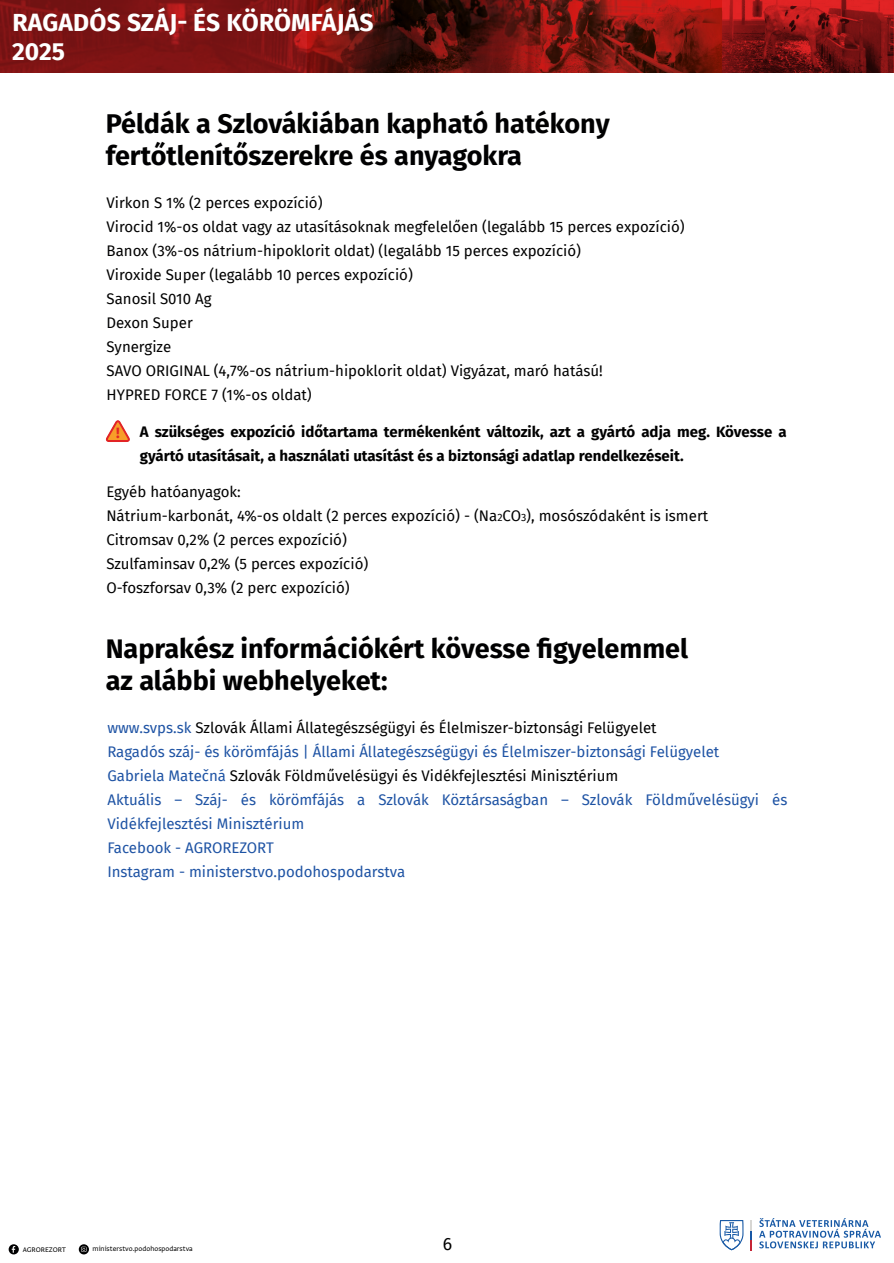
<style>
.page{position:relative;width:894px;height:1263px;background:#fff}
.page>*{position:absolute;margin:0;border:0;box-sizing:border-box;transform-origin:0 0}
.t1{font:700 27px/31.5px "Fira Sans";color:#000001}
.t2{font:700 24.6px/28.7px "Fira Sans";letter-spacing:.01em;color:#fff}
.t3{font:17.7px "Fira Sans";color:#000001}
.t4{font:15px/24px "Fira Sans";color:#000001}
.t5{font:15px/24px "Fira Sans";color:#1e53a4}
.t6{font:700 15px/24px "Fira Sans";color:#000001}
.t7{font:700 15px "Fira Sans";color:#e22425}
.t8{font:7.95px "Greta Sans Std";color:#000001}
.s1{font-size:10.5px}
.s2{color:#000001}
</style>
<div class="page">
<svg style="left:106px;top:420px;width:24px;height:22px"></svg>
<svg style="left:9px;top:1244px;width:10px;height:10px"></svg>
<svg style="left:79px;top:1244px;width:10px;height:10px"></svg>
<svg style="left:719px;top:1220px;width:24px;height:30px"></svg>
<svg style="left:750px;top:1220px;width:1px;height:30px"></svg>
<svg style="left:759px;top:1218px;width:121px;height:30px"></svg>
<img style="left:721px;top:0;width:172px;height:72px">
<img style="left:575px;top:0;width:146px;height:72px">
<img style="left:0;top:0;width:575px;height:72px">
<h2 class="t2" style="left:12px;top:9px;width:363px">RAGADÓS SZÁJ- ÉS KÖRÖMFÁJÁS<br>2025</h2>
<h1 class="t1" style="left:106px;top:109px;width:505px">Példák a Szlovákiában kapható hatékony fertőtlenítőszerekre és anyagokra</h1>
<p class="t4" style="left:106px;top:191px;width:579px">Virkon S 1% (2 perces expozíció)<br>Virocid 1%-os oldat vagy az utasításoknak megfelelően (legalább 15 perces expozíció)<br>Banox (3%-os nátrium-hipoklorit oldat) (legalább 15 perces expozíció)<br>Viroxide Super (legalább 10 perces expozíció)<br>Sanosil S010 Ag<br>Dexon Super<br>Synergize<br>SAVO ORIGINAL (4,7%-os nátrium-hipoklorit oldat) Vigyázat, maró hatású!<br>HYPRED FORCE 7 (1%-os oldat)</p>
<p class="t6" style="left:140px;top:420px;width:648px">A szükséges expozíció időtartama termékenként változik, azt a gyártó adja meg. Kövesse a gyártó utasításait, a használati utasítást és a biztonsági adatlap rendelkezéseit.</p>
<p class="t7" style="left:116px;top:423px;width:5px">!</p>
<p class="t4" style="left:106px;top:480px;width:603px">Egyéb hatóanyagok:<br>Nátrium-karbonát, 4%-os oldalt (2 perces expozíció) - (Na<span class="s1">2</span>CO<span class="s1">3</span>), mosószódaként is ismert Citromsav 0,2% (2 perces expozíció)<br>Szulfaminsav 0,2% (5 perces expozíció)<br>O-foszforsav 0,3% (2 perc expozíció)</p>
<h1 class="t1" style="left:106px;top:633px;width:583px">Naprakész információkért kövesse figyelemmel az alábbi webhelyeket:</h1>
<p class="t5" style="left:107px;top:716px;width:681px">www.svps.sk <span class="s2">Szlovák Állami Állategészségügyi és Élelmiszer-biztonsági Felügyelet<br></span>Ragadós száj- és körömfájás | Állami Állategészségügyi és Élelmiszer-biztonsági Felügyelet<br>Gabriela Matečná <span class="s2">Szlovák Földművelésügyi és Vidékfejlesztési Minisztérium<br></span>Aktuális – Száj- és körömfájás a Szlovák Köztársaságban – Szlovák Földművelésügyi és Vidékfejlesztési Minisztérium<br>Facebook - AGROREZORT<br>Instagram - ministerstvo.podohospodarstva</p>
<p class="t8" style="left:23px;top:1246px;width:45px">AGROREZORT</p>
<p class="t8" style="left:93px;top:1245px;width:102px">ministerstvo.podohospodarstva</p>
<p class="t3" style="left:442px;top:1234px;width:11px">6</p>
</div>
